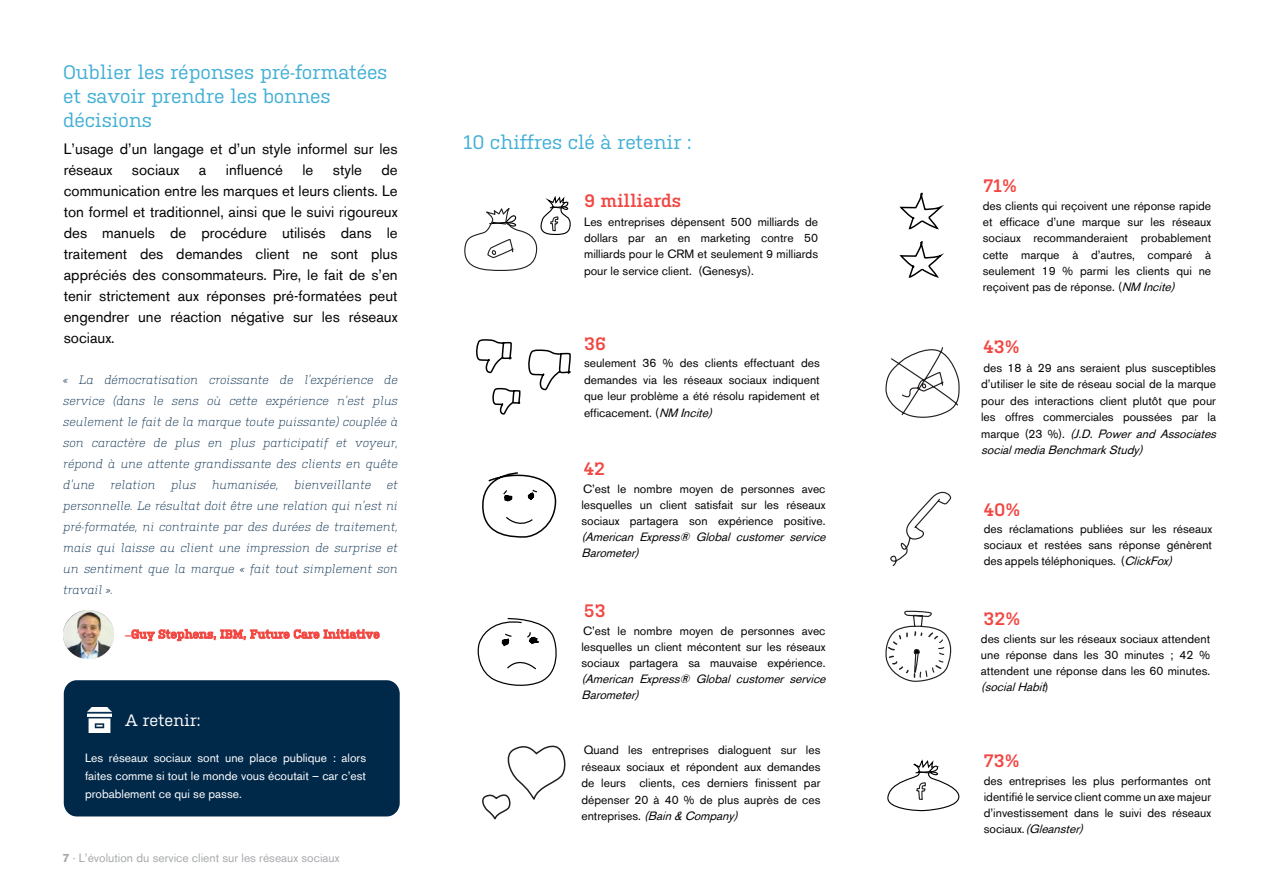
<style>
.page{position:relative;width:1263px;height:893px;background:#fff}
.page>*{position:absolute;margin:0;border:0;box-sizing:border-box;transform-origin:0 0}
.t1{font:19.5px/24.2px "Kulturista";letter-spacing:-.01em;color:#42afd5}
.t2{font:600 18px "Kulturista";color:#f24641}
.t3{font:16.5px "Kulturista";letter-spacing:-.01em;color:#fff}
.t4{font:15px/21px "Akzidenz Grotesk BE";color:#050205}
.t5{font:12px/16.4px "Akzidenz Grotesk BE";color:#050205;text-align:justify}
.t6{font:italic 300 12px/21px "Kulturista";color:#002849;text-align:justify}
.t7{font:12px/18px "Akzidenz Grotesk BE";color:#fff;text-align:justify}
.t8{font:italic 12px/16px "Akzidenz Grotesk BE";color:#050205}
.t9{font:12px "Akzidenz Grotesk BE";color:#a7a9ac}
.t10{font:600 12px "Kulturista";color:#f24641}
.s1{font-weight:700}
.s2{font-style:italic}
</style>
<div class="page">
<div style="left:64px;top:680px;width:336px;height:136px;background:#002849;border-radius:13px"></div>
<img style="left:87px;top:708px;width:25px;height:25px">
<img style="left:64px;top:610px;width:50px;height:48px">
<svg style="left:464px;top:196px;width:107px;height:75px"></svg>
<svg style="left:482px;top:472px;width:75px;height:66px"></svg>
<svg style="left:477px;top:618px;width:80px;height:68px"></svg>
<svg style="left:482px;top:745px;width:84px;height:75px"></svg>
<svg style="left:899px;top:192px;width:44px;height:38px"></svg>
<svg style="left:899px;top:241px;width:44px;height:37px"></svg>
<svg style="left:885px;top:347px;width:75px;height:71px"></svg>
<svg style="left:890px;top:491px;width:62px;height:75px"></svg>
<svg style="left:885px;top:610px;width:67px;height:72px"></svg>
<svg style="left:887px;top:759px;width:73px;height:53px"></svg>
<svg style="left:476px;top:339px;width:95px;height:76px"></svg>
<h1 class="t1" style="left:63px;top:58px;width:326px">Oublier les réponses pré-formatées et savoir prendre les bonnes décisions</h1>
<p class="t4" style="left:64px;top:139px;width:335px">L’usage d’un langage et d’un style informel sur les réseaux</p>
<p class="t4" style="left:64px;top:160px;width:335px;text-align:justify;text-indent:318px">de communication entre les marques et leurs clients. Le ton formel et traditionnel, ainsi que le suivi rigoureux des manuels de procédure utilisés dans le traitement des demandes client ne sont plus appréciés des consommateurs. Pire, le fait de s’en tenir strictement aux réponses pré-formatées peut engendrer une réaction négative sur les réseaux sociaux.</p>
<p class="t4" style="left:132px;top:160px;width:49px">sociaux</p>
<p class="t4" style="left:199px;top:160px;width:9px">a</p>
<p class="t4" style="left:226px;top:160px;width:59px">influencé</p>
<p class="t4" style="left:302px;top:160px;width:12px">le</p>
<p class="t4" style="left:333px;top:160px;width:31px">style</p>
<p class="t6" style="left:63px;top:368px;width:336px">« La démocratisation croissante de l’expérience de service (dans le sens où cette expérience n’est plus seulement le fait de la marque toute puissante) couplée à son caractère de plus en plus participatif et voyeur, répond à une attente grandissante des clients en quête d’une</p>
<p class="t6" style="left:110px;top:473px;width:46px">relation</p>
<p class="t6" style="left:171px;top:473px;width:26px">plus</p>
<p class="t6" style="left:212px;top:473px;width:68px">humanisée,</p>
<p class="t6" style="left:294px;top:473px;width:78px">bienveillante</p>
<p class="t6" style="left:63px;top:473px;width:336px;text-indent:324px">et personnelle. Le résultat doit être une relation qui n’est ni pré-formatée, ni contrainte par des durées de traitement, mais qui laisse au client une impression de surprise et un sentiment que la marque « fait tout simplement son travail ».</p>
<p class="t10" style="left:125px;top:625px;width:256px">–Guy Stephens, IBM, Future Care Initiative</p>
<h3 class="t3" style="left:125px;top:708px;width:77px">A retenir:</h3>
<p class="t7" style="left:85px;top:749px;width:283px">Les réseaux sociaux sont une place publique : alors faites comme si tout le monde vous écoutait – car c’est probablement ce qui se passe.</p>
<p class="t9" style="left:63px;top:851px;width:278px"><span class="s1">7</span> · L’évolution du service client sur les réseaux sociaux</p>
<h1 class="t1" style="left:463px;top:129px;width:229px">10 chiffres clé à retenir :</h1>
<h2 class="t2" style="left:584px;top:188px;width:99px">9 milliards</h2>
<p class="t5" style="left:584px;top:213px;width:235px">Les entreprises dépensent 500 milliards de dollars par an en marketing contre 50 milliards pour le CRM et seulement 9 milliards pour le service client. (Genesys).</p>
<h2 class="t2" style="left:584px;top:330px;width:24px">36</h2>
<p class="t5" style="left:584px;top:355px;width:237px">seulement 36 % des clients effectuant des demandes via les réseaux sociaux indiquent que leur problème a été résolu rapidement et efficacement. (<span class="s2">NM Incite)</span></p>
<h2 class="t2" style="left:584px;top:456px;width:23px">42</h2>
<p class="t5" style="left:581px;top:481px;width:246px">C’est le nombre moyen de personnes avec lesquelles un client satisfait sur les réseaux sociaux partagera son expérience positive.</p>
<p class="t8" style="left:581px;top:529px;width:249px">(American Express® Global customer service<br>Barometer)</p>
<h2 class="t2" style="left:584px;top:598px;width:23px">53</h2>
<p class="t5" style="left:581px;top:623px;width:246px">C’est le nombre moyen de personnes avec lesquelles un client mécontent sur les réseaux sociaux partagera sa mauvaise expérience.</p>
<p class="t8" style="left:581px;top:671px;width:249px">(American Express® Global customer service<br>Barometer)</p>
<p class="t5" style="left:581px;top:742px;width:240px">Quand les entreprises dialoguent sur les réseaux sociaux et répondent aux demandes de leurs clients, ces derniers finissent par dépenser 20 à 40 % de plus auprès de ces entreprises. <span class="s2">(Bain&amp; Company)</span></p>
<h2 class="t2" style="left:983px;top:172px;width:35px">71%</h2>
<p class="t5" style="left:983px;top:197px;width:230px">des clients qui reçoivent une réponse rapide et efficace d’une marque sur les réseaux sociaux recommanderaient probablement cette marque à d’autres, comparé à seulement 19 % parmi les clients qui ne reçoivent pas de réponse. (<span class="s2">NM Incite)</span></p>
<h2 class="t2" style="left:983px;top:334px;width:38px">43%</h2>
<p class="t5" style="left:981px;top:360px;width:240px;text-align:left">des 18 à 29 ans seraient plus susceptibles d’utiliser le site de réseau social de la marque pour des interactions client plutôt que pour les offres commerciales poussées par la m a r q u e ( 2 3 % ) . <span class="s2">(J.D. Power and Associates socialmediaBenchmarkStudy)</span></p>
<h2 class="t2" style="left:984px;top:496px;width:38px">40%</h2>
<p class="t5" style="left:984px;top:521px;width:230px;line-height:15.9px">des réclamations publiées sur les réseaux sociaux et restées sans réponse génèrent des appels téléphoniques. (<span class="s2">ClickFox)</span></p>
<h2 class="t2" style="left:983px;top:606px;width:38px">32%</h2>
<p class="t5" style="left:981px;top:631px;width:231px">des clients sur les réseaux sociaux attendent une réponse dans les 30 minutes ; 42 % attendent une réponse dans les 60 minutes. <span class="s2">(socialHabit</span>)</p>
<h2 class="t2" style="left:984px;top:748px;width:37px">73%</h2>
<p class="t5" style="left:984px;top:772px;width:229px">des entreprises les plus performantes ont identifié le service client comme un axe majeur d’investissement dans le suivi des réseaux s o c i a u x . <span class="s2">(Gleanster)</span></p>
</div>
